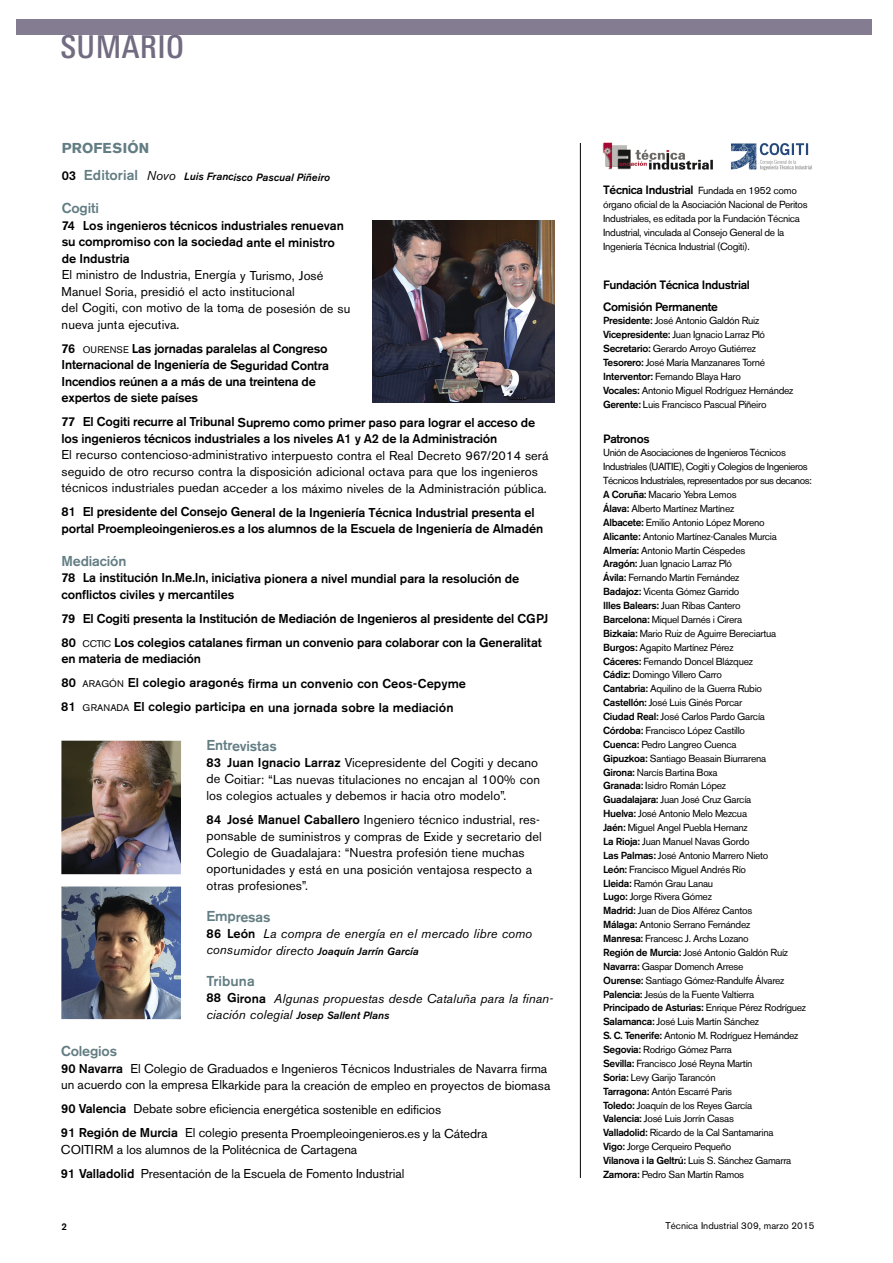
<style>
.page{position:relative;width:893px;height:1263px;background:#fff}
.page>*{position:absolute;margin:0;border:0;box-sizing:border-box;transform-origin:0 0}
.t1{font:500 condensed 31.5px "LT Univers";letter-spacing:.015em;color:#726b81}
.t2{font:500 14.25px "Akzidenz Grotesk BE";letter-spacing:-.01em;color:#627d83}
.t3{font:700 14.25px "Akzidenz Grotesk BE";letter-spacing:.005em;color:#627d83}
.t4{font:12.75px/16.5px "Akzidenz Grotesk BE";letter-spacing:.005em;color:#000}
.t5{font:500 12.75px/16.5px "Akzidenz Grotesk BE";letter-spacing:-.01em;color:#000}
.t6{font:italic 12.75px "Akzidenz Grotesk BE";letter-spacing:.005em;color:#000}
.t7{font:500 12px/21.3px "Akzidenz Grotesk BE";letter-spacing:-.03em;color:#000}
.t8{font:italic 500 10.5px "Akzidenz Grotesk BE";letter-spacing:.005em;color:#000}
.t9{font:10.2px/13.8px "Akzidenz Grotesk BE";letter-spacing:-.03em;color:#000}
.t10{font:9.75px "Akzidenz Grotesk BE";color:#000}
.t11{font:500 9.75px "Akzidenz Grotesk BE";color:#000}
.s1{font-style:normal;font-size:12.75px}
.s2{font-style:normal;font-size:14.25px;color:#627d83}
.s3{font-weight:400;font-size:12.75px}
.s4{font-weight:400;font-size:9.6px}
.s5{font-weight:500}
.s6{font-weight:500;font-style:normal}
.s7{font-weight:400;font-size:10.2px}
</style>
<div class="page">
<img style="left:602px;top:142px;width:111px;height:28px">
<img style="left:730px;top:143px;width:82px;height:28px">
<div style="left:17px;top:19px;width:855px;height:16px;background:#847d91"></div>
<svg style="left:580px;top:143px;width:1px;height:1035px"></svg>
<img style="left:372px;top:221px;width:183px;height:182px">
<img style="left:61px;top:741px;width:120px;height:133px">
<img style="left:61px;top:887px;width:120px;height:132px">
<h1 class="t1" style="left:60px;top:35px;width:125px">SUMARIO</h1>
<h2 class="t3" style="left:62px;top:143px;width:89px">PROFESIÓN</h2>
<p class="t8" style="left:62px;top:173px;width:270px"><span class="s1">03</span> <span class="s2">Editorial</span> <span class="s3">Novo</span> Luis Francisco Pascual Piñeiro</p>
<h2 class="t2" style="left:62px;top:203px;width:39px">Cogiti</h2>
<p class="t5" style="left:62px;top:218px;width:284px">74 Los ingenieros técnicos industriales renuevan su compromiso con la sociedad ante el ministro de Industria</p>
<p class="t4" style="left:62px;top:268px;width:290px">El ministro de Industria, Energía y Turismo, José Manuel Soria, presidió el acto institucional<br>del Cogiti, con motivo de la toma de posesión de su nueva junta ejecutiva.</p>
<p class="t5" style="left:62px;top:341px;width:269px">76 <span class="s4">OURENSE</span> Las jornadas paralelas al Congreso Internacional de Ingeniería de Seguridad Contra Incendios reúnen a a más de una treintena de expertos de siete países</p>
<p class="t5" style="left:62px;top:415px;width:475px">77 El Cogiti recurre al Tribunal Supremo como primer paso para lograr el acceso de los ingenieros técnicos industriales a los niveles A1 y A2 de la Administración</p>
<p class="t4" style="left:61px;top:448px;width:488px">El recurso contencioso-administrativo interpuesto contra el Real Decreto 967/2014 será seguido de otro recurso contra la disposición adicional octava para que los ingenieros técnicos industriales puedan acceder a los máximo niveles de la Administración pública.</p>
<p class="t5" style="left:61px;top:505px;width:483px">81 El presidente del Consejo General de la Ingeniería Técnica Industrial presenta el portal Proempleoingenieros.es a los alumnos de la Escuela de Ingeniería de Almadén</p>
<h2 class="t2" style="left:61px;top:556px;width:66px">Mediación</h2>
<p class="t5" style="left:61px;top:571px;width:459px">78 La institución In.Me.In, iniciativa pionera a nivel mundial para la resolución de conflictos civiles y mercantiles</p>
<p class="t5" style="left:61px;top:608px;width:488px;line-height:24px">79 El Cogiti presenta la Institución de Mediación de Ingenieros al presidente del CGPJ<br>80 <span class="s4">CCTIC</span> Los colegios catalanes firman un convenio para colaborar con la Generalitat</p>
<p class="t5" style="left:61px;top:648px;width:406px;line-height:24px">en materia de mediación<br>80 <span class="s4">ARAGÓN</span> El colegio aragonés firma un convenio con Ceos-Cepyme<br>81 <span class="s4">GRANADA</span> El colegio participa en una jornada sobre la mediación</p>
<h2 class="t2" style="left:206px;top:740px;width:72px">Entrevistas</h2>
<p class="t4" style="left:206px;top:756px;width:335px"><span class="s5">83 Juan Ignacio Larraz</span> Vicepresidente del Cogiti y decano de Coitiar: “Las nuevas titulaciones no encajan al 100% con los colegios actuales y debemos ir hacia otro modelo”.</p>
<p class="t4" style="left:206px;top:813px;width:337px"><span class="s5">84 José Manuel Caballero</span> Ingeniero técnico industrial, res&shy;ponsable de suministros y compras de Exide y secretario del Colegio de Guadalajara: “Nuestra profesión tiene muchas oportunidades y está en una posición ventajosa respecto a otras profesiones”.</p>
<h2 class="t2" style="left:206px;top:911px;width:65px">Empresas</h2>
<p class="t6" style="left:206px;top:929px;width:327px"><span class="s6">86 León</span> La compra de energía en el mercado libre como</p>
<p class="t8" style="left:206px;top:947px;width:214px"><span class="s3">consumidor directo</span> Joaquín Jarrín García</p>
<h2 class="t2" style="left:206px;top:976px;width:50px">Tribuna</h2>
<p class="t6" style="left:206px;top:994px;width:348px"><span class="s6">88 Girona</span> Algunas propuestas desde Cataluña para la finan-</p>
<p class="t8" style="left:206px;top:1012px;width:184px"><span class="s3">ciación colegial</span> Josep Sallent Plans</p>
<h2 class="t2" style="left:61px;top:1046px;width:58px">Colegios</h2>
<p class="t4" style="left:61px;top:1062px;width:491px"><span class="s5">90 Navarra</span> El Colegio de Graduados e Ingenieros Técnicos Industriales de Navarra firma un acuerdo con la empresa Elkarkide para la creación de empleo en proyectos de biomasa</p>
<p class="t4" style="left:61px;top:1098px;width:428px;line-height:24px"><span class="s5">90 Valencia</span> Debate sobre eficiencia energética sostenible en edificios<br><span class="s5">91 Región de Murcia</span> El colegio presenta Proempleoingenieros.es y la Cátedra</p>
<p class="t4" style="left:61px;top:1139px;width:345px;line-height:24px">COITIRM a los alumnos de la Politécnica de Cartagena<br><span class="s5">91 Valladolid</span> Presentación de la Escuela de Fomento Industrial</p>
<p class="t7" style="left:603px;top:180px;width:195px">Técnica Industrial <span class="s7">Fundada en 1952 como</span></p>
<p class="t9" style="left:603px;top:199px;width:206px">órgano oficial de la Asociación Nacional de Peritos Industriales, es editada por la Fundación Técnica Industrial, vinculada al Consejo General de la Ingeniería Técnica Industrial (Cogiti).</p>
<p class="t7" style="left:603px;top:275px;width:148px">Fundación Técnica Industrial<br>Comisión Permanente</p>
<p class="t9" style="left:603px;top:315px;width:192px"><span class="s5">Presidente:</span> José Antonio Galdón Ruiz <span class="s5">Vicepresidente:</span> Juan Ignacio Larraz Pló <span class="s5">Secretario:</span> Gerardo Arroyo Gutiérrez <span class="s5">Tesorero:</span> José María Manzanares Torné <span class="s5">Interventor:</span> Fernando Blaya Haro<br><span class="s5">Vocales:</span> Antonio Miguel Rodríguez Hernández <span class="s5">Gerente:</span> Luis Francisco Pascual Piñeiro</p>
<p class="t7" style="left:603px;top:429px;width:48px">Patronos</p>
<p class="t9" style="left:603px;top:447px;width:210px">Unión de Asociaciones de Ingenieros Técnicos Industriales (UAITIE), Cogiti y Colegios de Ingenieros Técnicos Industriales, representados por sus decanos:<br><span class="s5">A Coruña:</span> Macario Yebra Lemos<br><span class="s5">Álava:</span> Alberto Martínez Martínez<br><span class="s5">Albacete:</span> Emilio Antonio López Moreno<br><span class="s5">Alicante:</span> Antonio Martínez-Canales Murcia <span class="s5">Almería:</span> Antonio Martín Céspedes<br><span class="s5">Aragón:</span> Juan Ignacio Larraz Pló<br><span class="s5">Ávila:</span> Fernando Martín Fernández<br><span class="s5">Badajoz:</span> Vicenta Gómez Garrido<br><span class="s5">Illes Balears:</span> Juan Ribas Cantero<br><span class="s5">Barcelona:</span> Miquel Darnés i Cirera<br><span class="s5">Bizkaia:</span> Mario Ruiz de Aguirre Bereciartua <span class="s5">Burgos:</span> Agapito Martínez Pérez<br><span class="s5">Cáceres:</span> Fernando Doncel Blázquez<br><span class="s5">Cádiz:</span> Domingo Villero Carro<br><span class="s5">Cantabria:</span> Aquilino de la Guerra Rubio<br><span class="s5">Castellón:</span> José Luis Ginés Porcar<br><span class="s5">Ciudad Real:</span> José Carlos Pardo García<br><span class="s5">Córdoba:</span> Francisco López Castillo<br><span class="s5">Cuenca:</span> Pedro Langreo Cuenca<br><span class="s5">Gipuzkoa:</span> Santiago Beasain Biurrarena<br><span class="s5">Girona:</span> Narcís Bartina Boxa<br><span class="s5">Granada:</span> Isidro Román López<br><span class="s5">Guadalajara:</span> Juan José Cruz García<br><span class="s5">Huelva:</span> José Antonio Melo Mezcua<br><span class="s5">Jaén:</span> Miguel Angel Puebla Hernanz<br><span class="s5">La Rioja:</span> Juan Manuel Navas Gordo<br><span class="s5">Las Palmas:</span> José Antonio Marrero Nieto<br><span class="s5">León:</span> Francisco Miguel Andrés Río<br><span class="s5">Lleida:</span> Ramón Grau Lanau<br><span class="s5">Lugo:</span> Jorge Rivera Gómez<br><span class="s5">Madrid:</span> Juan de Dios Alférez Cantos<br><span class="s5">Málaga:</span> Antonio Serrano Fernández<br><span class="s5">Manresa:</span> Francesc J. Archs Lozano<br><span class="s5">Región de Murcia:</span> José Antonio Galdón Ruíz <span class="s5">Navarra:</span> Gaspar Domench Arrese<br><span class="s5">Ourense:</span> Santiago Gómez-Randulfe Álvarez <span class="s5">Palencia:</span> Jesús de la Fuente Valtierra<br><span class="s5">Principado de Asturias:</span> Enrique Pérez Rodríguez <span class="s5">Salamanca:</span> José Luis Martín Sánchez<br><span class="s5">S. C. Tenerife:</span> Antonio M. Rodríguez Hernández <span class="s5">Segovia:</span> Rodrigo Gómez Parra<br><span class="s5">Sevilla:</span> Francisco José Reyna Martín<br><span class="s5">Soria:</span> Levy Garijo Tarancón<br><span class="s5">Tarragona:</span> Antón Escarré Paris<br><span class="s5">Toledo:</span> Joaquín de los Reyes García<br><span class="s5">Valencia:</span> José Luis Jorrín Casas<br><span class="s5">Valladolid:</span> Ricardo de la Cal Santamarina<br><span class="s5">Vigo:</span> Jorge Cerqueiro Pequeño<br><span class="s5">Vilanova i la Geltrú:</span> Luis S. Sánchez Gamarra <span class="s5">Zamora:</span> Pedro San Martín Ramos</p>
<p class="t11" style="left:61px;top:1223px;width:7px">2</p>
<p class="t10" style="left:665px;top:1222px;width:150px">Técnica Industrial 309, marzo 2015</p>
</div>
